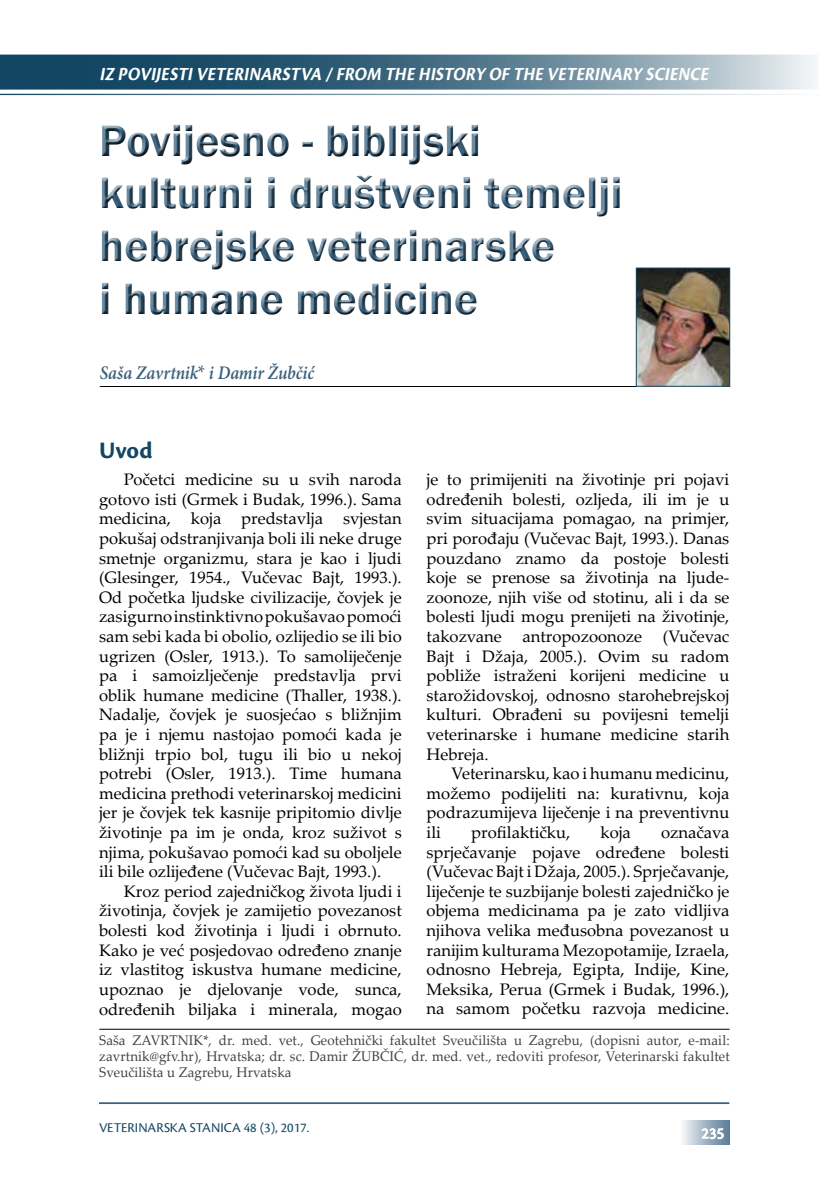
<style>
.page{position:relative;width:819px;height:1191px;background:#fff}
.page>*{position:absolute;margin:0;border:0;box-sizing:border-box;transform-origin:0 0}
.t1{font:600 45.5px/52.5px "Franklin Gothic";color:#3a617d}
.t2{font:700 24.5px "Cronos Pro";color:#124662}
.t3{font:italic 700 19.25px "Cronos Pro";color:#fff;scale:.9 1}
.t4{font:italic 600 19.25px "Minion Pro";color:#3a617d;scale:.9 1}
.t5{font:16.62px/19.6px "Palatino Linotype";color:#000;text-align:justify}
.t6{font:15.75px "Cronos Pro";color:#fff}
.t7{font:14px/15.8px "Palatino Linotype";letter-spacing:.01em;color:#414042;text-align:justify;scale:.95 1}
.t8{font:14px "Cronos Pro";color:#124662}
.s1{font-family:"Palatino Linotype";font-weight:400;font-style:normal}
</style>
<div class="page">
<hr style="left:99px;top:1102px;width:630px;height:2px;background:#3a617d">
<svg style="left:0;top:55px;width:815px;height:35px;background:#557a8e"></svg>
<hr style="left:0;top:94px;width:819px;height:1px;background:#124662">
<div style="left:680px;top:1120px;width:49px;height:25px;background:linear-gradient(to right,#f7f9fa,#597995)"></div>
<svg style="left:701px;top:1126px;width:23px;height:13px"></svg>
<svg style="left:102px;top:125px;width:518px;height:190px"></svg>
<hr style="left:100px;top:386px;width:630px;height:1px;background:#000">
<img style="left:637px;top:270px;width:91px;height:115px">
<div style="left:635px;top:268px;width:95px;height:119px;border:1px solid #124662"></div>
<hr style="left:99px;top:1029px;width:630px;height:1px;background:#000">
<p class="t3" style="left:99px;top:63px;width:682px">IZ POVIJ ESTIVETERINARSTVA /FROM THE HISTORY OF THE VETERINARY SCIENCE</p>
<h1 class="t1" style="left:99px;top:115px;width:524px">Povijesno - biblijski kulturni i društveni temelji hebrejske veterinarske<br>i humane medicine</h1>
<p class="t4" style="left:100px;top:360px;width:240px">Saša Zavrtnik<span class="s1">*</span> i Damir Žubčić</p>
<h2 class="t2" style="left:99px;top:436px;width:55px">Uvod</h2>
<p class="t5" style="left:99px;top:469px;width:304px;text-indent:25px">Početci medicine su u svih naroda gotovo isti (Grmek i Budak, 1996.). Sama medicina, koja predstavlja svjestan pokušaj odstranjivanja boli ili neke druge smetnje organizmu, stara je kao i ljudi (Glesinger, 1954., Vučevac Bajt, 1993.).<br>Od početka ljudske civilizacije, čovjek je zasigurno instinktivno pokušavao pomoći sam sebi kada bi obolio, ozlijedio se ili bio ugrizen (Osler, 1913.). To samoliječenje pa i samoizlječenje predstavlja prvi oblik humane medicine (Thaller, 1938.).<br>Nadalje, čovjek je suosjećao s bližnjim pa je i njemu nastojao pomoći kada je bližnji trpio bol, tugu ili bio u nekoj potrebi (Osler, 1913.). Time humana medicina prethodi veterinarskoj medicini jer je čovjek tek kasnije pripitomio divlje životinje pa im je onda, kroz suživot s njima, pokušavao pomoći kad su oboljele ili bile ozlijeđene (Vučevac Bajt, 1993.).</p>
<p class="t5" style="left:99px;top:880px;width:304px;text-indent:25px">Kroz period zajedničkog života ljudi i životinja, čovjek je zamijetio povezanost bolesti kod životinja i ljudi i obrnuto.<br>Kako je već posjedovao određeno znanje iz vlastitog iskustva humane medicine, upoznao je djelovanje vode, sunca, određenih biljaka i minerala, mogao</p>
<p class="t5" style="left:426px;top:469px;width:304px">je to primijeniti na životinje pri pojavi određenih bolesti, ozljeda, ili im je u svim situacijama pomagao, na primjer, pri porođaju (Vučevac Bajt, 1993.). Danas pouzdano znamo da postoje bolesti koje se prenose sa životinja na ljude&shy;zoonoze, njih više od stotinu, ali i da se bolesti ljudi mogu prenijeti na životinje, takozvane antropozoonoze (Vučevac Bajt i Džaja, 2005.). Ovim su radom pobliže istraženi korijeni medicine u starožidovskoj, odnosno starohebrejskoj kulturi. Obrađeni su povijesni temelji veterinarske i humane medicine starih Hebreja.</p>
<p class="t5" style="left:426px;top:763px;width:304px;text-indent:25px">Veterinarsku, kao i humanu medicinu, možemo podijeliti na: kurativnu, koja podrazumijeva liječenje i na preventivnu ili</p>
<p class="t5" style="left:426px;top:822px;width:304px;text-indent:234px">označava sprječavanje pojave određene bolesti (Vučevac Bajt i Džaja, 2005.). Sprječavanje, liječenje te suzbijanje bolesti zajedničko je objema medicinama pa je zato vidljiva njihova velika međusobna povezanost u ranijim kulturama Mezopotamije, Izraela, odnosno Hebreja, Egipta, Indije, Kine, Meksika, Perua (Grmek i Budak, 1996.), na samom početku razvoja medicine.</p>
<p class="t5" style="left:471px;top:822px;width:101px">profilaktičku,</p>
<p class="t5" style="left:600px;top:822px;width:32px">koja</p>
<p class="t7" style="left:99px;top:1032px;width:665px">Saša ZAVRTNIK*, dr. med. vet., Geotehnički fakultet Sveučilišta u Zagrebu, (dopisni autor, e-mail: zavrtnik@gfv.hr), Hrvatska; dr. sc. Damir ŽUBČIĆ, dr. med. vet., redoviti profesor, Veterinarski fakultet Sveučilišta u Zagrebu, Hrvatska</p>
<p class="t8" style="left:99px;top:1119px;width:212px">VETERINARSKA STANICA 48 (3), 2017.</p>
<p class="t6" style="left:701px;top:1124px;width:24px">235</p>
</div>
